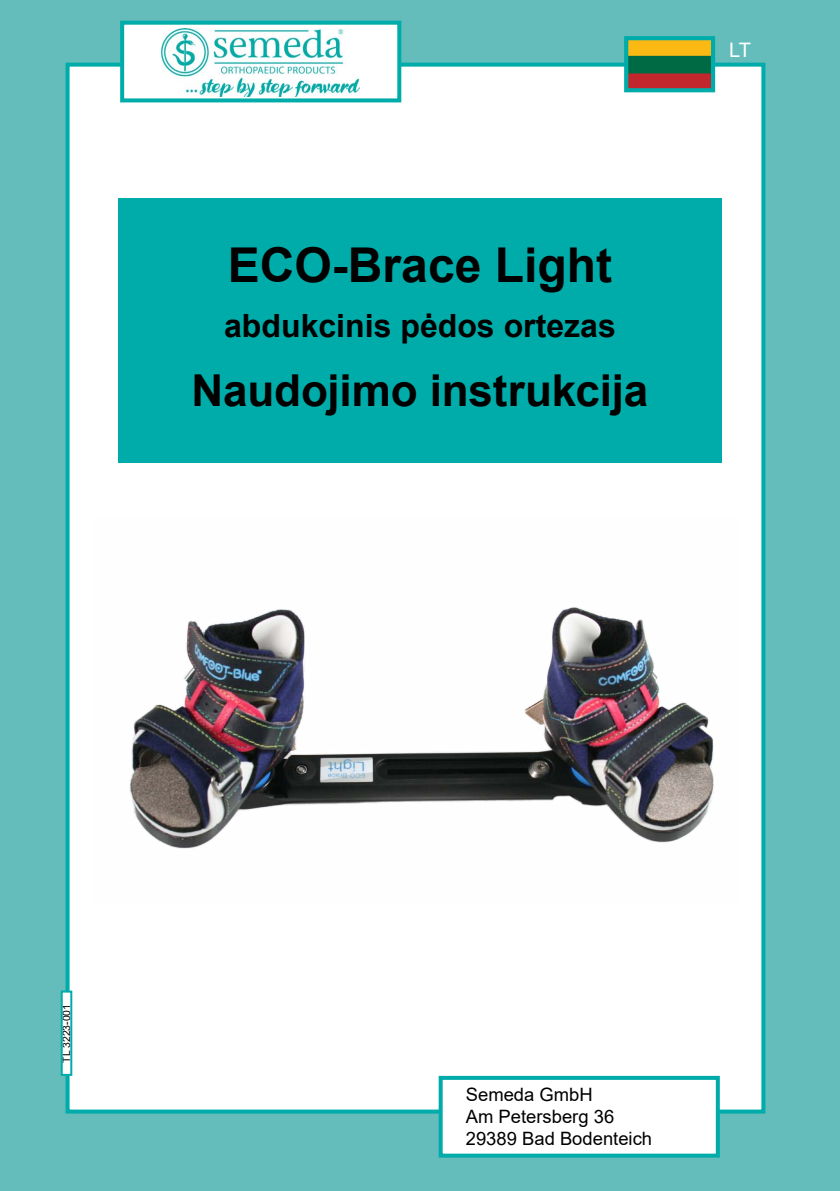
<style>
.page{position:relative;width:840px;height:1191px;background:#fff}
.page>*{position:absolute;margin:0;border:0;box-sizing:border-box;transform-origin:0 0}
.t1{font:700 48px "Arial";color:#000}
.t2{font:700 44px "Arial";letter-spacing:-.005em;color:#000}
.t3{font:700 32px "Arial";color:#000}
.t4{font:20px "Arial";color:#fff}
.t5{font:18.4px/22px "Arial";color:#000}
.t6{font:10.4px "Arial";color:#000}
</style>
<div class="page">
<div style="left:0;top:0;width:839px;height:1191px;background:#64bcbb"></div>
<div style="left:65px;top:63px;width:700px;height:1050px;background:#fff;border:4px solid #00aca9"></div>
<div style="left:118px;top:198px;width:603px;height:265px;background:#00aca9"></div>
<div style="left:120px;top:21px;width:281px;height:81px;background:#fff;border:4px solid #00aca9"></div>
<img style="left:161px;top:28px;width:199px;height:68px">
<div style="left:438px;top:1075px;width:281px;height:82px;background:#fff;border:4px solid #00aca9"></div>
<div style="left:62px;top:991px;width:9px;height:83px;background:#fff"></div>
<div style="left:61px;top:990px;width:11px;height:85px;border:2px solid #00aca9"></div>
<img style="left:129px;top:607px;width:585px;height:242px">
<img style="left:628px;top:41px;width:81px;height:46px">
<div style="left:623px;top:36px;width:91px;height:56px;border:4px solid #00aca9"></div>
<h1 class="t1" style="left:228px;top:231px;width:386px">ECO-Brace Light</h1>
<h3 class="t3" style="left:224px;top:303px;width:393px">abdukcinis pėdos ortezas</h3>
<h2 class="t2" style="left:191px;top:359px;width:458px">Naudojimo instrukcija</h2>
<p class="t4" style="left:728px;top:37px;width:23px">LT</p>
<p class="t6" style="left:59px;top:1062px;width:60px;rotate:-90deg">TL 3223-001</p>
<p class="t5" style="left:465px;top:1083px;width:188px">Semeda GmbH<br>Am Petersberg 36<br>29389 Bad Bodenteich</p>
</div>
